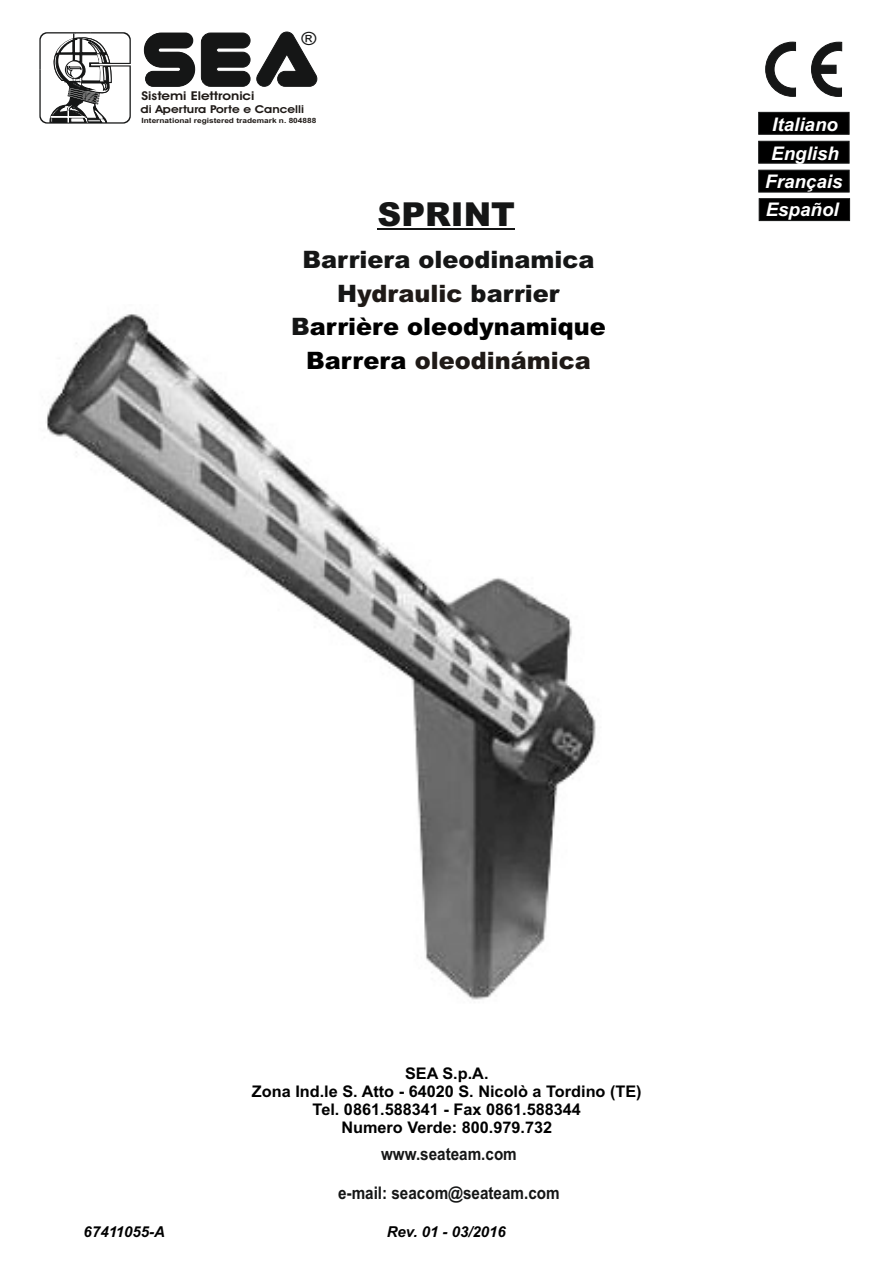
<style>
.page{position:relative;width:893px;height:1263px;background:#fff}
.page>*{position:absolute;margin:0;border:0;box-sizing:border-box;transform-origin:0 0}
.t1{font:900 33px "Arial";color:#151616}
.t2{font:900 24px/33.9px "Arial";color:#151616;text-align:center}
.t3{font:italic 700 18.75px/28.3px "Arial";color:#fff;text-align:center}
.t4{font:18.3px "Arial";color:#151616;scale:1.11 1}
.t5{font:700 17.4px "Arial";color:#151616;scale:.88 1}
.t6{font:700 16.05px/17.9px "Arial";color:#000;text-align:center}
.t7{font:italic 700 15px "Arial";color:#000}
.t8{font:600 12.15px "Avant Garde IT Cby BT";color:#1f1a17;scale:1.16 1}
.t9{font:600 10.95px "Avant Garde IT Cby BT";color:#1f1a17;scale:1.16 1}
.t10{font:700 7.2px "Arial";color:#1f1a17;scale:1.16 1}
.s1{color:#1f1a17}
.s2{color:#000}
</style>
<div class="page">
<img style="left:46px;top:314px;width:550px;height:686px">
<svg style="left:39px;top:32px;width:92px;height:92px"></svg>
<svg style="left:144px;top:32px;width:51px;height:55px"></svg>
<svg style="left:201px;top:31px;width:116px;height:56px"></svg>
<svg style="left:811px;top:42px;width:31px;height:55px"></svg>
<svg style="left:765px;top:42px;width:31px;height:55px"></svg>
<hr style="left:378px;top:229px;width:137px;height:1px;background:#151616">
<div style="left:758px;top:112px;width:91px;height:22px;background:#000;border:1px solid #151616"></div>
<div style="left:758px;top:141px;width:91px;height:22px;background:#000;border:1px solid #151616"></div>
<div style="left:759px;top:170px;width:90px;height:22px;background:#000;border:1px solid #151616"></div>
<div style="left:759px;top:198px;width:91px;height:23px;background:#000;border:1px solid #151616"></div>
<p class="t4" style="left:302px;top:32px;width:15px">®</p>
<p class="t8" style="left:142px;top:91px;width:99px">Sistemi Elettronici</p>
<p class="t9" style="left:141px;top:105px;width:142px">di Apertura Porte e Cancelli</p>
<p class="t10" style="left:142px;top:118px;width:152px">International registered trademark n. 804888</p>
<h1 class="t1" style="left:378px;top:202px;width:139px">SPRINT</h1>
<h2 class="t2" style="left:291px;top:245px;width:316px">Barriera oleodinamica<br>H<span class="s1">ydraulic</span> barrier<br>B<span class="s2">arrière oleodynamique<br>Barrera</span> <span class="s1">oleodinámica</span></h2>
<p class="t3" style="left:765px;top:112px;width:79px">Italiano<br>English<br>Français<br>Español</p>
<p class="t7" style="left:84px;top:1226px;width:83px">67411055-A</p>
<p class="t6" style="left:252px;top:1066px;width:391px">SEA S.p.A.<br>Zona Ind.le S. Atto - 64020 S. Nicolò a Tordino (TE)<br>Tel. 0861.588341 - Fax 0861.588344<br>Numero Verde: 800.979.732</p>
<p class="t5" style="left:381px;top:1148px;width:156px">www.seateam.com</p>
<p class="t5" style="left:338px;top:1186px;width:253px">e-mail: seacom@seateam.com</p>
<p class="t7" style="left:387px;top:1226px;width:121px">Rev. 01 - 03/2016</p>
</div>
